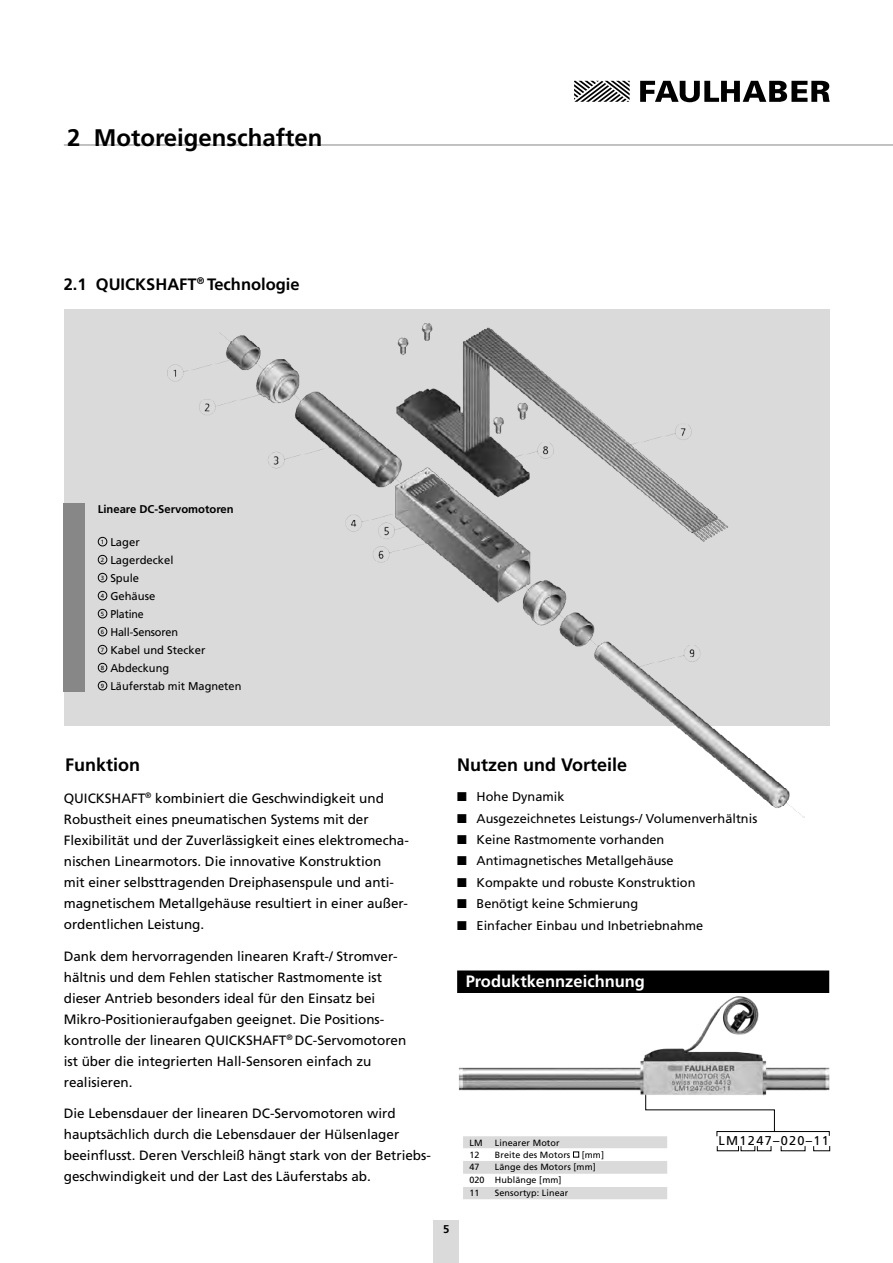
<style>
.page{position:relative;width:893px;height:1263px;background:#fff}
.page>*{position:absolute;margin:0;border:0;box-sizing:border-box;transform-origin:0 0}
.t1{font:700 24px "Frutiger LT";color:#000}
.t2{font:700 18px "Frutiger LT";color:#000}
.t3{font:700 16.5px "Frutiger LT";color:#000}
.t4{font:700 16.5px "Frutiger LT";color:#fff}
.t5{font:13.5px/21px "Frutiger LT";color:#000}
.t6{font:12.75px/21.5px "Frutiger LT";color:#000}
.t7{font:12.75px "Frutiger LT";letter-spacing:.1em;color:#000}
.t8{font:11.25px/18px "Frutiger LT";color:#000}
.t9{font:700 11.25px "Frutiger LT";color:#000}
.t10{font:9px/12.8px "Frutiger LT";letter-spacing:.01em;color:#000}
</style>
<div class="page">
<hr style="left:64px;top:145px;width:829px;height:1px;background:#878787">
<svg style="left:574px;top:81px;width:56px;height:21px"></svg>
<svg style="left:640px;top:81px;width:190px;height:21px"></svg>
<div style="left:434px;top:1220px;width:25px;height:43px;background:#dadada"></div>
<div style="left:64px;top:309px;width:765px;height:417px;background:#dadada"></div>
<div style="left:64px;top:504px;width:21px;height:188px;background:#878787"></div>
<div style="left:716px;top:1131px;width:114px;height:6px;border:1px solid #000"></div>
<svg style="left:813px;top:1146px;width:17px;height:5px"></svg>
<div style="left:98px;top:537px;width:9px;height:9px;border:1px solid #000;border-radius:50%"></div>
<div style="left:98px;top:555px;width:9px;height:9px;border:1px solid #000;border-radius:50%"></div>
<div style="left:98px;top:573px;width:9px;height:9px;border:1px solid #000;border-radius:50%"></div>
<div style="left:98px;top:591px;width:9px;height:9px;border:1px solid #000;border-radius:50%"></div>
<div style="left:98px;top:609px;width:9px;height:9px;border:1px solid #000;border-radius:50%"></div>
<div style="left:98px;top:627px;width:9px;height:9px;border:1px solid #000;border-radius:50%"></div>
<div style="left:98px;top:645px;width:9px;height:9px;border:1px solid #000;border-radius:50%"></div>
<div style="left:98px;top:663px;width:9px;height:9px;border:1px solid #000;border-radius:50%"></div>
<div style="left:98px;top:681px;width:9px;height:9px;border:1px solid #000;border-radius:50%"></div>
<svg style="left:463px;top:1125px;width:343px;height:74px"></svg>
<img style="left:457px;top:970px;width:373px;height:155px">
<img style="left:167px;top:323px;width:638px;height:494px">
<svg style="left:458px;top:792px;width:8px;height:9px"></svg>
<svg style="left:458px;top:814px;width:8px;height:3px"></svg>
<h1 class="t1" style="left:67px;top:123px;width:257px">2 Motoreigenschaften</h1>
<p class="t3" style="left:64px;top:274px;width:237px">2.1 QUICKSHAFT<sup>®</sup> Technologie</p>
<p class="t9" style="left:98px;top:502px;width:137px">Lineare DC-Servomotoren</p>
<p class="t8" style="left:101px;top:533px;width:79px"><sup>1</sup> Lager<br><sup>2</sup> Lagerdeckel<br><sup>3</sup> Spule<br><sup>4</sup> Gehäuse<br><sup>5</sup> Platine<br><sup>6</sup> Hall-Sensoren</p>
<p class="t8" style="left:101px;top:641px;width:142px"><sup>7</sup> Kabel und Stecker<br><sup>8</sup> Abdeckung<br><sup>9</sup> Läuferstab mit Magneten</p>
<h2 class="t2" style="left:65px;top:754px;width:77px">Funktion</h2>
<p class="t5" style="left:64px;top:788px;width:347px">QUICKSHAFT<sup>®</sup> kombiniert die Geschwindigkeit und Robustheit eines pneumatischen Systems mit der Flexibilität und der Zuverlässigkeit eines elektromecha&shy;nischen Linearmotors. Die innovative Konstruktion<br>mit einer selbsttragenden Dreiphasenspule und anti&shy;magnetischem Metallgehäuse resultiert in einer außer&shy;ordentlichen Leistung.</p>
<p class="t5" style="left:64px;top:945px;width:344px">Dank dem hervorragenden linearen Kraft-/ Stromver&shy;hältnis und dem Fehlen statischer Rastmomente ist dieser Antrieb besonders ideal für den Einsatz bei Mikro-Positionieraufgaben geeignet. Die Positions&shy;kontrolle der linearen QUICKSHAFT<sup>®</sup> DC-Servomotoren ist über die integrierten Hall-Sensoren einfach zu realisieren.</p>
<p class="t5" style="left:64px;top:1103px;width:369px">Die Lebensdauer der linearen DC-Servomotoren wird hauptsächlich durch die Lebensdauer der Hülsenlager beeinflusst. Deren Verschleiß hängt stark von der Betriebs&shy;geschwindigkeit und der Last des Läuferstabs ab.</p>
<h2 class="t2" style="left:457px;top:754px;width:172px">Nutzen und Vorteile</h2>
<p class="t6" style="left:477px;top:786px;width:282px">Hohe Dynamik<br>Ausgezeichnetes Leistungs-/ Volumenverhältnis<br>Keine Rastmomente vorhanden<br>Antimagnetisches Metallgehäuse<br>Kompakte und robuste Konstruktion<br>Benötigt keine Schmierung<br>Einfacher Einbau und Inbetriebnahme</p>
<p class="t4" style="left:466px;top:972px;width:181px">Produktkennzeichnung</p>
<p class="t9" style="left:443px;top:1222px;width:8px">5</p>
<p class="t10" style="left:469px;top:1136px;width:15px">LM</p>
<p class="t10" style="left:495px;top:1136px;width:66px">Linearer Motor</p>
<p class="t10" style="left:469px;top:1148px;width:12px">12</p>
<p class="t10" style="left:495px;top:1148px;width:77px">Breite des Motors</p>
<p class="t10" style="left:582px;top:1148px;width:24px">[mm]</p>
<p class="t10" style="left:469px;top:1161px;width:12px">47</p>
<p class="t10" style="left:469px;top:1161px;width:128px;text-indent:26px">Länge des Motors [mm]<br>020 Hublänge [mm]<br>11</p>
<p class="t10" style="left:495px;top:1186px;width:75px">Sensortyp: Linear</p>
<p class="t7" style="left:719px;top:1133px;width:112px">LM1247–020–11</p>
</div>
